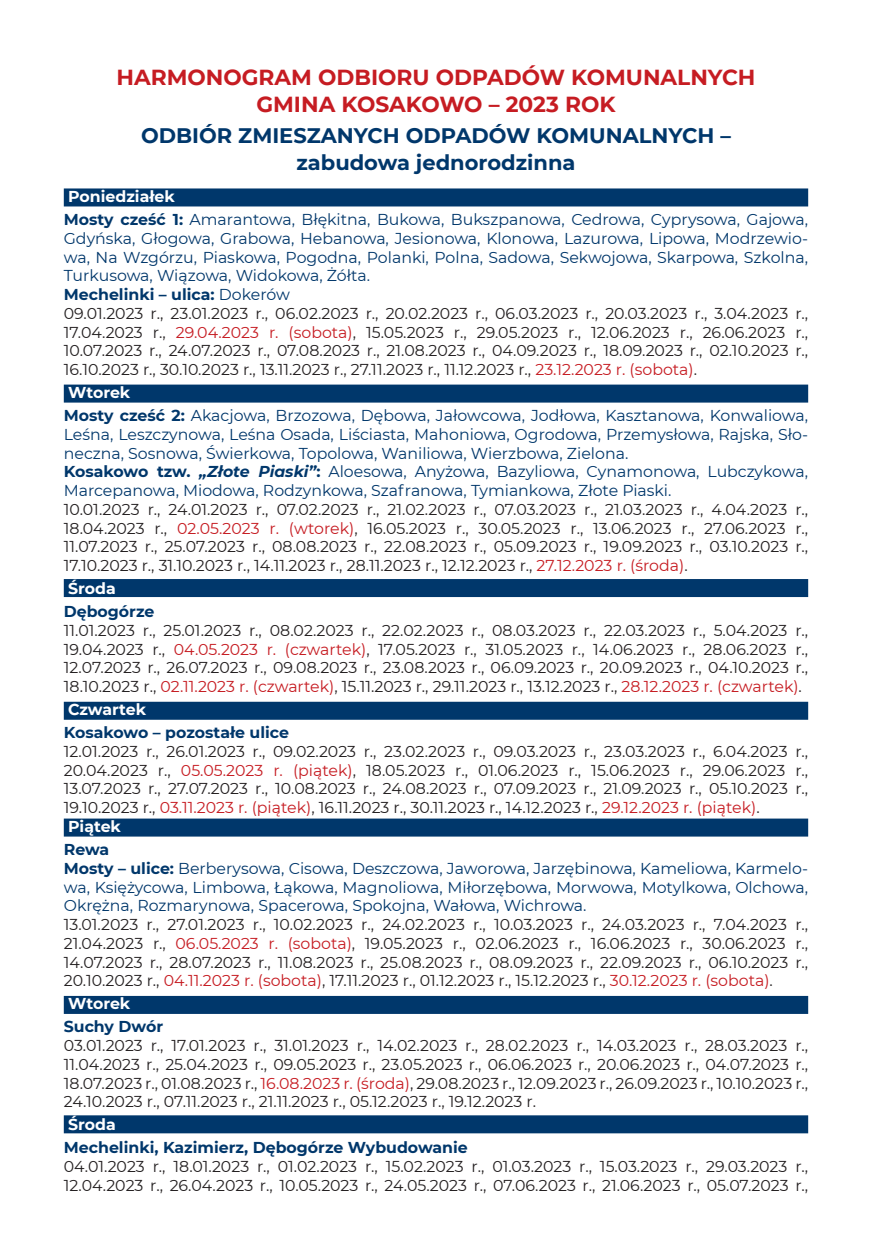
<style>
.page{position:relative;width:872px;height:1255px;background:#fff}
.page>*{position:absolute;margin:0;border:0;box-sizing:border-box;transform-origin:0 0}
.t1{font:700 21.75px/27px "Montserrat";color:#c61c22;text-align:center}
.t2{font:700 21px/27px "Montserrat";color:#00376b;text-align:center}
.t3{font:15.75px/18.8px "Montserrat";color:#231f20;text-align:justify}
.t4{font:15.75px/18.8px "Montserrat";color:#00376b}
.t5{font:700 15.75px "Montserrat";color:#00376b}
.t6{font:700 15.75px "Montserrat";color:#fff}
.s1{font-weight:700;color:#fff}
.s2{font-weight:700}
.s3{color:#00376b}
.s4{font-weight:700;color:#00376b}
.s5{color:#c61c22}
.s6{font-weight:700;font-style:italic}
</style>
<div class="page">
<div style="left:64px;top:188px;width:744px;height:18px;background:#00376b"></div>
<div style="left:64px;top:384px;width:744px;height:18px;background:#00376b"></div>
<div style="left:64px;top:579px;width:744px;height:18px;background:#00376b"></div>
<div style="left:64px;top:701px;width:744px;height:18px;background:#00376b"></div>
<div style="left:64px;top:818px;width:744px;height:18px;background:#00376b"></div>
<div style="left:64px;top:995px;width:744px;height:18px;background:#00376b"></div>
<div style="left:64px;top:1115px;width:744px;height:18px;background:#00376b"></div>
<h1 class="t1" style="left:116px;top:63px;width:640px">HARMONOGRAM ODBIORU ODPADÓW KOMUNALNYCH<br>GMINA KOSAKOWO – 2023 ROK</h1>
<h2 class="t2" style="left:141px;top:121px;width:591px">ODBIÓR ZMIESZANYCH ODPADÓW KOMUNALNYCH – zabudowa jednorodzinna</h2>
<p class="t4" style="left:64px;top:184px;width:746px;line-height:23px"><span class="s1">Poniedziałek<br></span><span class="s2">Mosty cześć 1:</span> Amarantowa, Błękitna, Bukowa, Bukszpanowa, Cedrowa, Cyprysowa, Gajowa,</p>
<p class="t3" style="left:64px;top:228px;width:746px;text-align:left"><span class="s3">Gdyńska, Głogowa, Grabowa, Hebanowa, Jesionowa, Klonowa, Lazurowa, Lipowa, Modrzewio&shy;wa, Na Wzgórzu, Piaskowa, Pogodna, Polanki, Polna, Sadowa, Sekwojowa, Skarpowa, Szkolna, Turkusowa, Wiązowa, Widokowa, Żółta.<br></span><span class="s4">Mechelinki – ulica:</span> <span class="s3">Dokerów<br></span>09.01.2023 r., 23.01.2023 r., 06.02.2023 r., 20.02.2023 r., 06.03.2023 r., 20.03.2023 r., 3.04.2023 r., 17.04.2023 r., <span class="s5">29.04.2023 r. (sobota)</span>, 15.05.2023 r., 29.05.2023 r., 12.06.2023 r., 26.06.2023 r., 10.07.2023 r., 24.07.2023 r., 07.08.2023 r., 21.08.2023 r., 04.09.2023 r., 18.09.2023 r., 02.10.2023 r., 16.10.2023 r., 30.10.2023 r., 13.11.2023 r., 27.11.2023 r., 11.12.2023 r., <span class="s5">23.12.2023 r. (sobota)</span>.</p>
<p class="t4" style="left:64px;top:380px;width:746px;line-height:23px"><span class="s1">Wtorek<br></span><span class="s2">Mosty cześć 2:</span> Akacjowa, Brzozowa, Dębowa, Jałowcowa, Jodłowa, Kasztanowa, Konwaliowa,</p>
<p class="t4" style="left:64px;top:424px;width:746px">Leśna, Leszczynowa, Leśna Osada, Liściasta, Mahoniowa, Ogrodowa, Przemysłowa, Rajska, Sło&shy;neczna, Sosnowa, Świerkowa, Topolowa, Waniliowa, Wierzbowa, Zielona.<br><span class="s2">Kosakowo tzw.</span> <span class="s6">„Złote Piaski”</span><span class="s2">:</span> Aloesowa, Anyżowa, Bazyliowa, Cynamonowa, Lubczykowa, Marcepanowa, Miodowa, Rodzynkowa, Szafranowa, Tymiankowa, Złote Piaski.</p>
<p class="t3" style="left:64px;top:499px;width:746px">10.01.2023 r., 24.01.2023 r., 07.02.2023 r., 21.02.2023 r., 07.03.2023 r., 21.03.2023 r., 4.04.2023 r., 18.04.2023 r., <span class="s5">02.05.2023 r. (wtorek)</span>, 16.05.2023 r., 30.05.2023 r., 13.06.2023 r., 27.06.2023 r., 11.07.2023 r., 25.07.2023 r., 08.08.2023 r., 22.08.2023 r., 05.09.2023 r., 19.09.2023 r., 03.10.2023 r., 17.10.2023 r., 31.10.2023 r., 14.11.2023 r., 28.11.2023 r., 12.12.2023 r., <span class="s5">27.12.2023 r. (środa)</span>.</p>
<p class="t6" style="left:68px;top:577px;width:49px">Środa</p>
<p class="t5" style="left:64px;top:600px;width:92px">Dębogórze</p>
<p class="t3" style="left:64px;top:620px;width:746px">11.01.2023 r., 25.01.2023 r., 08.02.2023 r., 22.02.2023 r., 08.03.2023 r., 22.03.2023 r., 5.04.2023 r., 19.04.2023 r., <span class="s5">04.05.2023 r. (czwartek)</span>, 17.05.2023 r., 31.05.2023 r., 14.06.2023 r., 28.06.2023 r., 12.07.2023 r., 26.07.2023 r., 09.08.2023 r., 23.08.2023 r., 06.09.2023 r., 20.09.2023 r., 04.10.2023 r., 18.10.2023 r., <span class="s5">02.11.2023 r. (czwartek)</span>, 15.11.2023 r., 29.11.2023 r., 13.12.2023 r., <span class="s5">28.12.2023 r. (czwartek)</span>.</p>
<p class="t6" style="left:68px;top:698px;width:79px">Czwartek</p>
<p class="t5" style="left:64px;top:721px;width:227px">Kosakowo – pozostałe ulice</p>
<p class="t3" style="left:64px;top:741px;width:746px;text-align:left">12.01.2023 r., 26.01.2023 r., 09.02.2023 r., 23.02.2023 r., 09.03.2023 r., 23.03.2023 r., 6.04.2023 r., 20.04.2023 r., <span class="s5">05.05.2023 r. (piątek)</span>, 18.05.2023 r., 01.06.2023 r., 15.06.2023 r., 29.06.2023 r., 13.07.2023 r., 27.07.2023 r., 10.08.2023 r., 24.08.2023 r., 07.09.2023 r., 21.09.2023 r., 05.10.2023 r., 19.10.2023 r., <span class="s5">03.11.2023 r. (piątek)</span>, 16.11.2023 r., 30.11.2023 r., 14.12.2023 r., <span class="s5">29.12.2023 r. (piątek)</span>.<br><span class="s1">Piątek</span></p>
<p class="t4" style="left:64px;top:839px;width:746px"><span class="s2">Rewa<br>Mosty – ulice:</span> Berberysowa, Cisowa, Deszczowa, Jaworowa, Jarzębinowa, Kameliowa, Karmelo&shy;wa, Księżycowa, Limbowa, Łąkowa, Magnoliowa, Miłorzębowa, Morwowa, Motylkowa, Olchowa, Okrężna, Rozmarynowa, Spacerowa, Spokojna, Wałowa, Wichrowa.</p>
<p class="t3" style="left:64px;top:914px;width:746px">13.01.2023 r., 27.01.2023 r., 10.02.2023 r., 24.02.2023 r., 10.03.2023 r., 24.03.2023 r., 7.04.2023 r., 21.04.2023 r., <span class="s5">06.05.2023 r. (sobota)</span>, 19.05.2023 r., 02.06.2023 r., 16.06.2023 r., 30.06.2023 r., 14.07.2023 r., 28.07.2023 r., 11.08.2023 r., 25.08.2023 r., 08.09.2023 r., 22.09.2023 r., 06.10.2023 r., 20.10.2023 r., <span class="s5">04.11.2023 r. (sobota)</span>, 17.11.2023 r., 01.12.2023 r., 15.12.2023 r., <span class="s5">30.12.2023 r. (sobota)</span>.</p>
<p class="t6" style="left:68px;top:992px;width:64px">Wtorek</p>
<p class="t5" style="left:64px;top:1015px;width:101px">Suchy Dwór</p>
<p class="t3" style="left:64px;top:1035px;width:746px">03.01.2023 r., 17.01.2023 r., 31.01.2023 r., 14.02.2023 r., 28.02.2023 r., 14.03.2023 r., 28.03.2023 r., 11.04.2023 r., 25.04.2023 r., 09.05.2023 r., 23.05.2023 r., 06.06.2023 r., 20.06.2023 r., 04.07.2023 r., 18.07.2023 r., 01.08.2023 r., <span class="s5">16.08.2023 r. (środa)</span>, 29.08.2023 r., 12.09.2023 r., 26.09.2023 r., 10.10.2023 r., 24.10.2023 r., 07.11.2023 r., 21.11.2023 r., 05.12.2023 r., 19.12.2023 r.</p>
<p class="t6" style="left:68px;top:1113px;width:49px">Środa</p>
<p class="t5" style="left:64px;top:1136px;width:405px">Mechelinki, Kazimierz, Dębogórze Wybudowanie</p>
<p class="t3" style="left:64px;top:1156px;width:746px">04.01.2023 r., 18.01.2023 r., 01.02.2023 r., 15.02.2023 r., 01.03.2023 r., 15.03.2023 r., 29.03.2023 r.,<br>12.04.2023 r., 26.04.2023 r., 10.05.2023 r., 24.05.2023 r., 07.06.2023 r., 21.06.2023 r., 05.07.2023 r.,</p>
</div>
